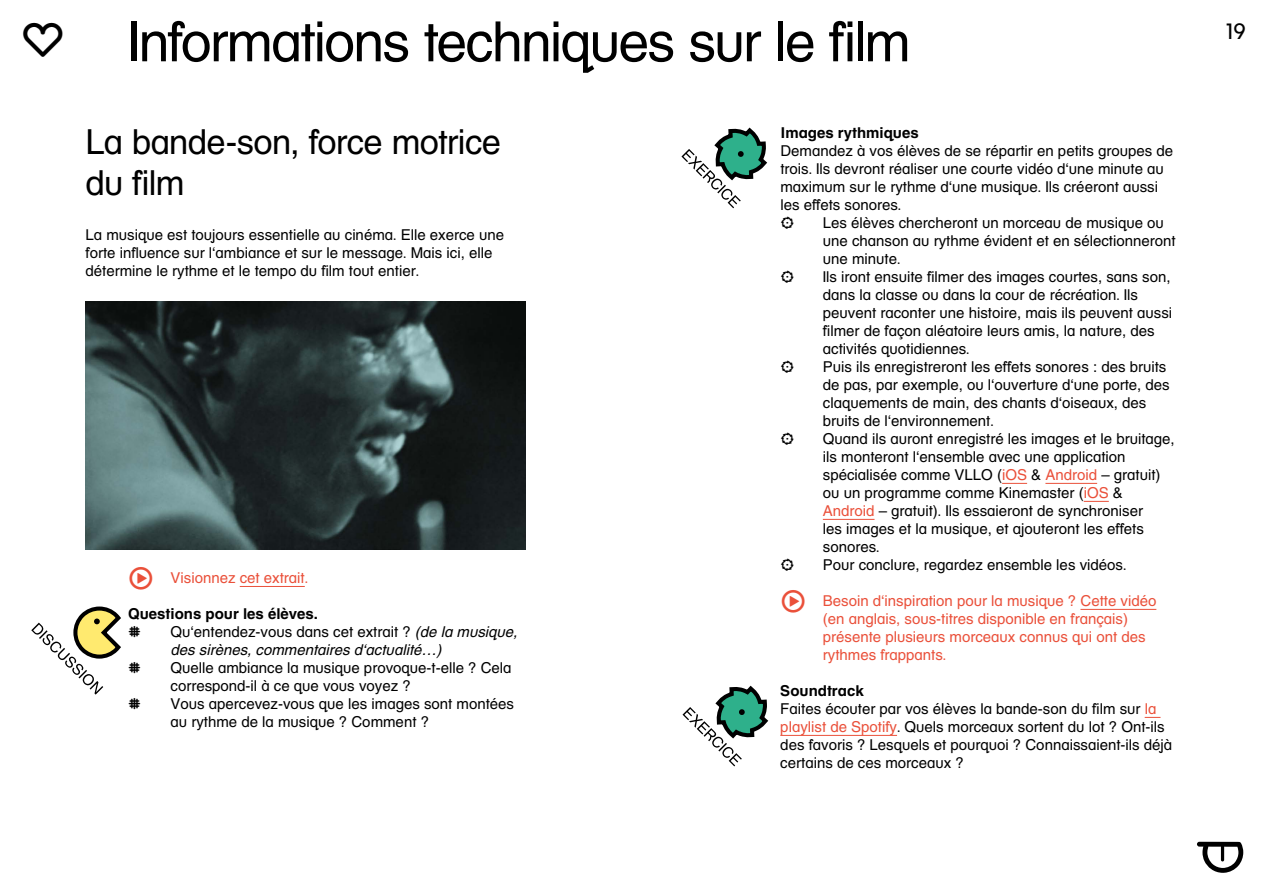
<style>
.page{position:relative;width:1263px;height:893px;background:#fff}
.page>*{position:absolute;margin:0;border:0;box-sizing:border-box;transform-origin:0 0}
.t1{font:55.5px "JEF";letter-spacing:-.035em;color:#000}
.t2{font:34.5px/41.4px "JEF";letter-spacing:-.015em;color:#000}
.t3{font:22.5px "JEF";color:#000}
.t4{font:15px/18px "JEF";color:#000}
.t5{font:15px/18px "JEF";color:#ea503a}
.t6{font:italic 15px/18px "JEF";color:#000}
.t7{font:700 15px "JEF";color:#000}
.s1{font-weight:700;font-style:normal}
.s2{font-style:normal}
.s3{color:#ea503a}
.s4{font-weight:700}
</style>
<div class="page">
<svg style="left:1002px;top:483px;width:25px;height:1px"></svg>
<hr style="left:1045px;top:483px;width:52px;height:1px;background:#ea503a">
<svg style="left:1084px;top:501px;width:25px;height:1px"></svg>
<hr style="left:823px;top:519px;width:51px;height:1px;background:#ea503a">
<hr style="left:1080px;top:609px;width:76px;height:1px;background:#ea503a">
<svg style="left:1145px;top:717px;width:15px;height:1px"></svg>
<hr style="left:780px;top:735px;width:117px;height:1px;background:#ea503a">
<img style="left:85px;top:302px;width:440px;height:247px">
<hr style="left:240px;top:586px;width:65px;height:1px;background:#ea503a">
<svg style="left:682px;top:685px;width:87px;height:81px"></svg>
<svg style="left:681px;top:127px;width:87px;height:81px"></svg>
<svg style="left:31px;top:606px;width:90px;height:89px"></svg>
<h1 class="t1" style="left:128px;top:9px;width:785px">Informations techniques sur le film</h1>
<h2 class="t2" style="left:86px;top:121px;width:417px">La bande-son, force motrice du film</h2>
<p class="t4" style="left:86px;top:226px;width:420px">La musique est toujours essentielle au cinéma. Elle exerce une forte influence sur l‘ambiance et sur le message. Mais ici, elle détermine le rythme et le tempo du film tout entier.</p>
<p class="t5" style="left:171px;top:569px;width:139px">Visionnez cet extrait.</p>
<p class="t6" style="left:171px;top:605px;width:348px;text-indent:-43px"><span class="s1">Questions pour les élèves.<br></span><span class="s2">Qu‘entendez-vous dans cet extrait ?</span> (de la musique, des sirènes, commentaires d‘actualité…)</p>
<p class="t4" style="left:171px;top:659px;width:345px">Quelle ambiance la musique provoque-t-elle ? Cela correspond-il à ce que vous voyez ?<br>Vous apercevez-vous que les images sont montées au rythme de la musique ? Comment ?</p>
<p class="t7" style="left:780px;top:124px;width:140px">Images rythmiques</p>
<p class="t4" style="left:780px;top:142px;width:394px">Demandez à vos élèves de se répartir en petits groupes de trois. Ils devront réaliser une courte vidéo d‘une minute au maximum sur le rythme d‘une musique. Ils créeront aussi les effets sonores.</p>
<p class="t4" style="left:823px;top:214px;width:354px">Les élèves chercheront un morceau de musique ou une chanson au rythme évident et en sélectionneront une minute.<br>Ils iront ensuite filmer des images courtes, sans son, dans la classe ou dans la cour de récréation. Ils peuvent raconter une histoire, mais ils peuvent aussi filmer de façon aléatoire leurs amis, la nature, des activités quotidiennes.<br>Puis ils enregistreront les effets sonores : des bruits de pas, par exemple, ou l‘ouverture d‘une porte, des claquements de main, des chants d‘oiseaux, des bruits de l‘environnement.<br>Quand ils auront enregistré les images et le bruitage, ils monteront l‘ensemble avec une application spécialisée comme VLLO (<span class="s3">iOS</span> &amp; <span class="s3">Android</span> – gratuit) ou un programme comme Kinemaster (<span class="s3">iOS</span> &amp; <span class="s3">Android</span> – gratuit). Ils essaieront de synchroniser<br>les images et la musique, et ajouteront les effets sonores.<br>Pour conclure, regardez ensemble les vidéos.</p>
<p class="t5" style="left:823px;top:592px;width:335px">Besoin d‘inspiration pour la musique ? Cette vidéo (en anglais, sous-titres disponible en français) présente plusieurs morceaux connus qui ont des rythmes frappants.</p>
<p class="t4" style="left:780px;top:682px;width:393px"><span class="s4">Soundtrack<br></span>Faites écouter par vos élèves la bande-son du film sur <span class="s3">la playlist de Spotify</span>. Quels morceaux sortent du lot ? Ont-ils des favoris ? Lesquels et pourquoi ? Connaissaient-ils déjà certains de ces morceaux ?</p>
<h3 class="t3" style="left:1226px;top:17px;width:21px">19</h3>
</div>
